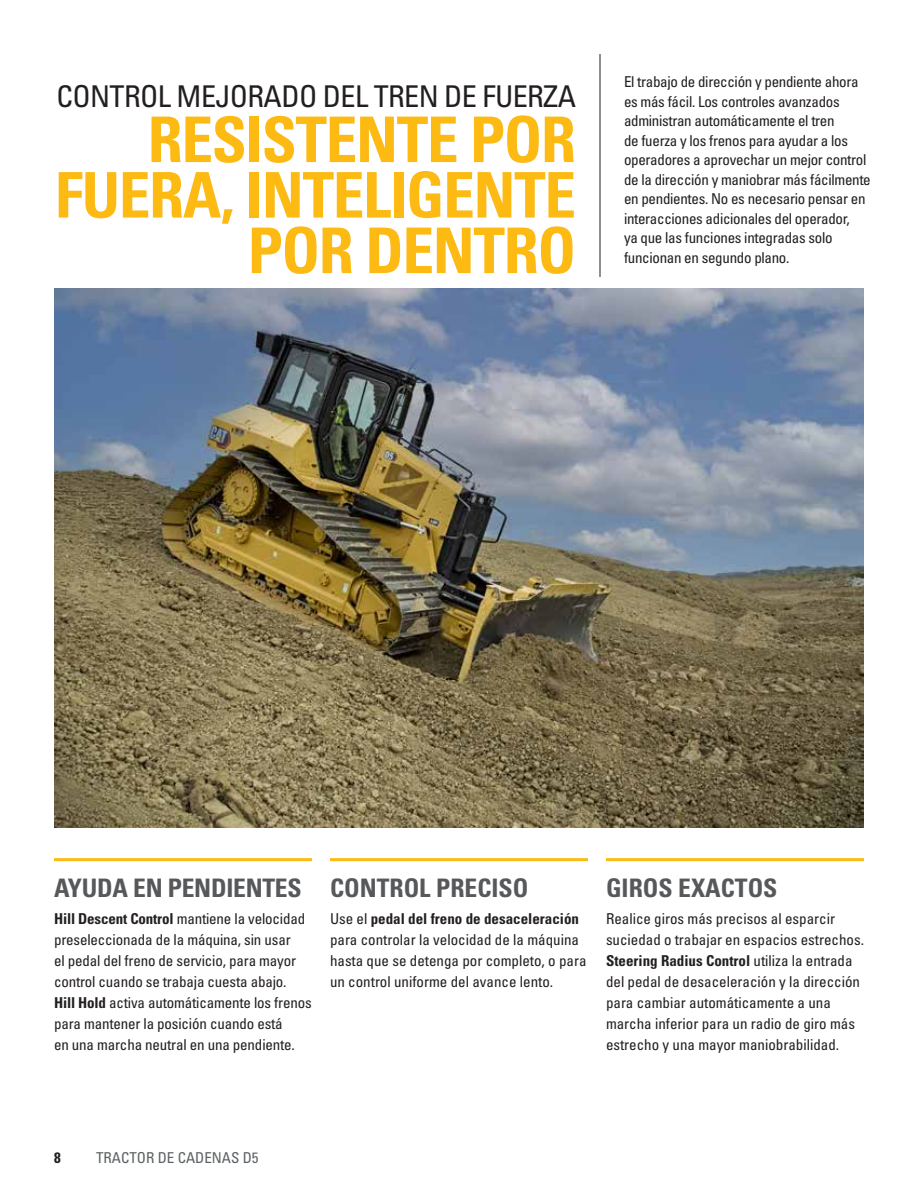
<style>
.page{position:relative;width:918px;height:1188px;background:#fff}
.page>*{position:absolute;margin:0;border:0;box-sizing:border-box;transform-origin:0 0}
.t1{font:63px/55.5px "Univers LTCYR 67 Bold Cond";letter-spacing:-.02em;color:#fcba13;text-align:right}
.t2{font:condensed 30px "Univers LTCYR 57";letter-spacing:-.02em;color:#231f20}
.t3{font:25.5px "Univers LTCYR 67 Bold Cond";color:#57585a}
.t4{font:condensed 15px/21px "Univers LTCYR 57";letter-spacing:-.01em;color:#231f20}
.t5{font:15px "Univers LTCYR 67 Bold Cond";color:#231f20}
.t6{font:condensed 15px "Univers LTCYR 57";color:#5d6163}
.s1{font-family:"Univers LTCYR 67 Bold Cond";font-stretch:normal}
.s2{font-family:"Univers LTCYR 57";font-stretch:condensed}
</style>
<div class="page">
<img style="left:54px;top:288px;width:810px;height:540px">
<hr style="left:600px;top:54px;width:1px;height:223px;background:#231f20">
<hr style="left:54px;top:858px;width:258px;height:3px;background:#fcba13">
<hr style="left:330px;top:858px;width:258px;height:3px;background:#fcba13">
<hr style="left:606px;top:858px;width:258px;height:3px;background:#fcba13">
<h2 class="t2" style="left:56px;top:77px;width:521px">CONTROL MEJORADO DEL TREN DE FUERZA</h2>
<h1 class="t1" style="left:55px;top:111px;width:523px">RESISTENTE POR<br>FUERA, INTELIGENTE<br>POR DENTRO</h1>
<p class="t4" style="left:624px;top:72px;width:248px;line-height:19.5px">El trabajo de dirección y pendiente ahora es más fácil. Los controles avanzados administran automáticamente el tren<br>de fuerza y los frenos para ayudar a los operadores a aprovechar un mejor control de la dirección y maniobrar más fácilmente en pendientes. No es necesario pensar en interacciones adicionales del operador,<br>ya que las funciones integradas solo funcionan en segundo plano.</p>
<h3 class="t3" style="left:54px;top:872px;width:249px">AYUDA EN PENDIENTES</h3>
<p class="t4" style="left:54px;top:908px;width:259px"><span class="s1">Hill Descent Control</span> mantiene la velocidad preseleccionada de la máquina, sin usar<br>el pedal del freno de servicio, para mayor control cuando se trabaja cuesta abajo.<br><span class="s1">Hill Hold</span> activa automáticamente los frenos para mantener la posición cuando está<br>en una marcha neutral en una pendiente.</p>
<h3 class="t3" style="left:330px;top:872px;width:200px">CONTROL PRECISO</h3>
<p class="t5" style="left:330px;top:910px;width:251px"><span class="s2">Use el</span> pedal del freno de desaceleración</p>
<p class="t4" style="left:330px;top:929px;width:258px">para controlar la velocidad de la máquina hasta que se detenga por completo, o para un control uniforme del avance lento.</p>
<h3 class="t3" style="left:606px;top:872px;width:173px">GIROS EXACTOS</h3>
<p class="t4" style="left:606px;top:908px;width:259px">Realice giros más precisos al esparcir suciedad o trabajar en espacios estrechos.</p>
<p class="t5" style="left:606px;top:952px;width:248px">Steering Radius Control <span class="s2">utiliza la entrada</span></p>
<p class="t4" style="left:606px;top:971px;width:256px">del pedal de desaceleración y la dirección para cambiar automáticamente a una marcha inferior para un radio de giro más estrecho y una mayor maniobrabilidad.</p>
<p class="t5" style="left:54px;top:1148px;width:8px">8</p>
<p class="t6" style="left:96px;top:1148px;width:164px">TRACTOR DE CADENAS D5</p>
</div>
